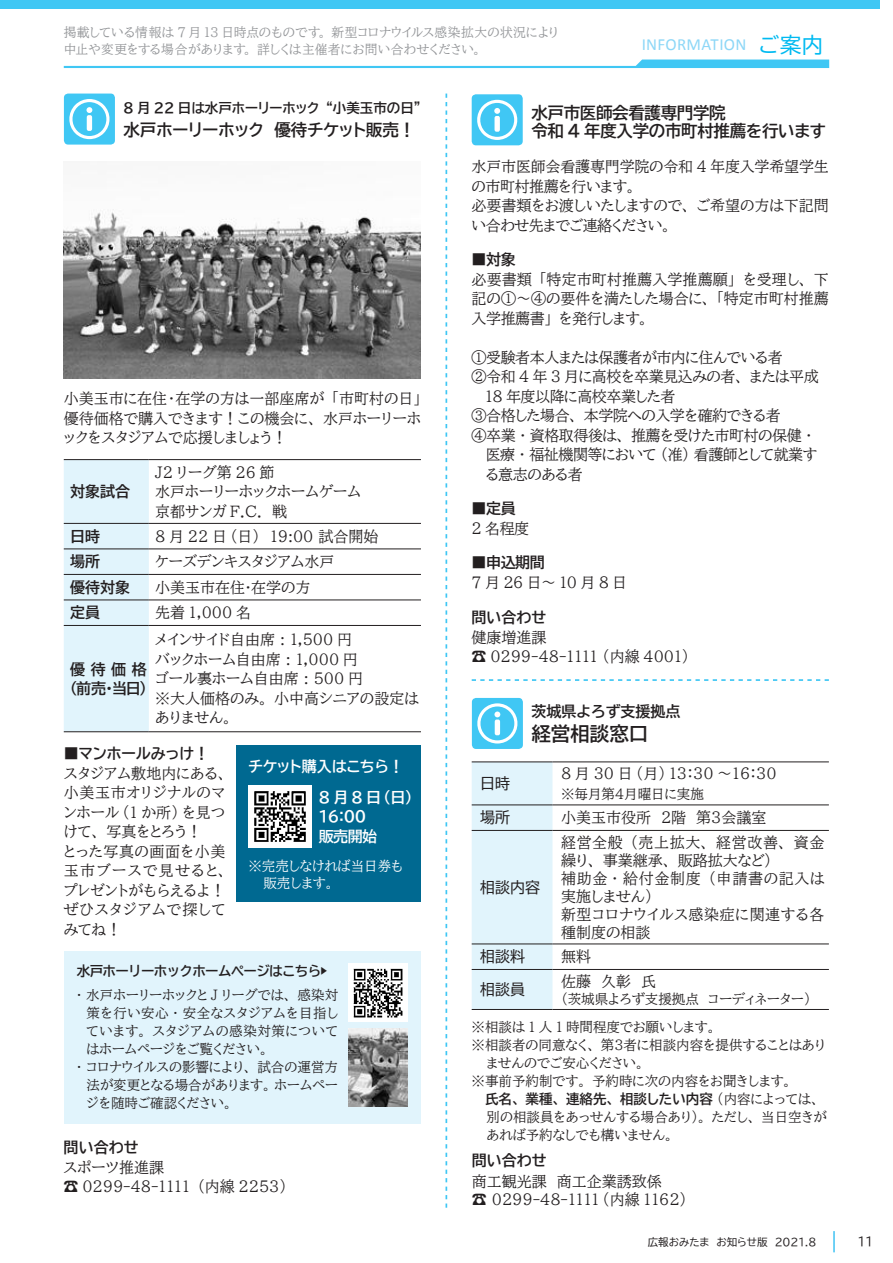
<style>
.page{position:relative;width:893px;height:1263px;background:#fff}
.page>*{position:absolute;margin:0;border:0;box-sizing:border-box;transform-origin:0 0}
.t1{font:19.5px "BIZ UDP Gothic Bold";color:#231f20}
.t2{font:16.95px "Calibri";letter-spacing:.015em;color:#8dd7f7}
.t3{font:16.5px/18px "BIZ UDP Gothic Bold";letter-spacing:-.02em;color:#231f20}
.t4{font:16.5px "BIZ UDP Gothic Bold";color:#231f20}
.t5{font:15px/19.5px "BIZ UDP Mincho Medium";color:#231f20}
.t6{font:15px "BIZ UDP Mincho Medium";letter-spacing:-.03em;color:#231f20}
.t7{font:15px/19.5px "BIZ UDP Mincho Medium";letter-spacing:.035em;color:#231f20}
.t8{font:15px/18px "BIZ UDP Mincho Medium";letter-spacing:.04em;color:#231f20}
.t9{font:15px/19.5px "BIZ UDP Gothic Bold";color:#231f20}
.t10{font:15px/19.5px "BIZ UDP Gothic Bold";letter-spacing:-.04em;color:#fff}
.t11{font:15px "BIZ UDP Gothic";color:#231f20}
.t12{font:15px "BIZ UD Gothic Bold";letter-spacing:-.03em;color:#231f20}
.t13{font:15px "BIZ UDP Mincho Medium";letter-spacing:.22em;color:#231f20}
.t14{font:15px "BIZ UDP Gothic Bold";color:#fff}
.t15{font:13.5px/18px "BIZ UDP Mincho Medium";color:#231f20}
.t16{font:13.5px "BIZ UDP Gothic Bold";color:#231f20}
.t17{font:13.5px "BIZ UD Gothic Bold";letter-spacing:-.05em;color:#231f20}
.t18{font:13.5px "BIZ UDP Mincho Medium";letter-spacing:.04em;color:#231f20}
.t19{font:13.5px "BIZ UDP Mincho Medium";letter-spacing:.045em;color:#231f20}
.t20{font:13.5px/16.5px "BIZ UDP Mincho Medium";color:#fff}
.t21{font:12.75px/17px "BIZ UDP Mincho Medium";letter-spacing:.015em;color:#939598}
.t22{font:12px "BIZ UDP Gothic";color:#231f20}
.t23{font:10.5px "BIZ UDP Gothic";color:#231f20}
.s1{font-family:"BIZ UDP Gothic";font-size:21.3px;color:#00baf1}
.s2{font-family:"BIZ UDP Mincho Medium"}
</style>
<div class="page">
<svg style="left:64px;top:60px;width:765px;height:8px"></svg>
<div style="left:0;top:0;width:880px;height:9px;background:#40c7f4"></div>
<hr style="left:833px;top:1231px;width:2px;height:21px;background:#00aeef">
<svg style="left:445px;top:94px;width:2px;height:1114px"></svg>
<div style="left:472px;top:94px;width:51px;height:51px;background:#40c7f4;border-radius:4px"></div>
<svg style="left:477px;top:100px;width:41px;height:40px"></svg>
<div style="left:494px;top:116px;width:6px;height:16px;background:#fff;border-radius:2px"></div>
<svg style="left:472px;top:679px;width:357px;height:2px"></svg>
<div style="left:64px;top:94px;width:51px;height:51px;background:#40c7f4;border-radius:4px"></div>
<svg style="left:69px;top:99px;width:41px;height:40px"></svg>
<div style="left:87px;top:115px;width:5px;height:16px;background:#fff;border-radius:2px"></div>
<div style="left:64px;top:460px;width:85px;height:271px;background:#e1f4fc"></div>
<hr style="left:64px;top:459px;width:85px;height:1px;background:#231f20">
<hr style="left:149px;top:459px;width:272px;height:1px;background:#231f20">
<hr style="left:64px;top:523px;width:85px;height:1px;background:#231f20">
<hr style="left:149px;top:523px;width:272px;height:1px;background:#231f20">
<hr style="left:64px;top:549px;width:85px;height:1px;background:#231f20">
<hr style="left:149px;top:549px;width:272px;height:1px;background:#231f20">
<hr style="left:64px;top:574px;width:85px;height:1px;background:#231f20">
<hr style="left:149px;top:574px;width:272px;height:1px;background:#231f20">
<hr style="left:64px;top:600px;width:85px;height:1px;background:#231f20">
<hr style="left:149px;top:600px;width:272px;height:1px;background:#231f20">
<hr style="left:64px;top:625px;width:85px;height:1px;background:#231f20">
<hr style="left:149px;top:625px;width:272px;height:1px;background:#231f20">
<hr style="left:64px;top:731px;width:85px;height:1px;background:#231f20">
<hr style="left:149px;top:731px;width:272px;height:1px;background:#231f20">
<div style="left:472px;top:698px;width:51px;height:51px;background:#40c7f4;border-radius:4px"></div>
<svg style="left:477px;top:703px;width:41px;height:40px"></svg>
<div style="left:495px;top:719px;width:5px;height:16px;background:#fff;border-radius:2px"></div>
<div style="left:472px;top:763px;width:80px;height:246px;background:#e1f4fc"></div>
<hr style="left:552px;top:762px;width:277px;height:1px;background:#231f20">
<hr style="left:552px;top:805px;width:277px;height:1px;background:#231f20">
<hr style="left:552px;top:830px;width:277px;height:1px;background:#231f20">
<hr style="left:552px;top:944px;width:277px;height:1px;background:#231f20">
<hr style="left:552px;top:969px;width:277px;height:1px;background:#231f20">
<hr style="left:552px;top:1009px;width:277px;height:1px;background:#231f20">
<hr style="left:472px;top:762px;width:80px;height:1px;background:#231f20">
<hr style="left:472px;top:805px;width:80px;height:1px;background:#231f20">
<hr style="left:472px;top:830px;width:80px;height:1px;background:#231f20">
<hr style="left:472px;top:944px;width:80px;height:1px;background:#231f20">
<hr style="left:472px;top:969px;width:80px;height:1px;background:#231f20">
<hr style="left:472px;top:1009px;width:80px;height:1px;background:#231f20">
<img style="left:64px;top:209px;width:357px;height:169px">
<div style="left:64px;top:951px;width:356px;height:172px;background:#e1f4fc"></div>
<div style="left:236px;top:746px;width:184px;height:156px;background:#006991"></div>
<img style="left:349px;top:1029px;width:58px;height:77px">
<img style="left:349px;top:964px;width:58px;height:58px">
<img style="left:248px;top:785px;width:63px;height:63px">
<p class="t21" style="left:64px;top:23px;width:496px">掲載している情報は 7 月 13 日時点のものです。新型コロナウイルス感染拡大の状況により中止や変更をする場合があります。詳しくは主催者にお問い合わせください。</p>
<p class="t2" style="left:642px;top:34px;width:183px">INFORMATION <span class="s1">ご案内</span></p>
<p class="t16" style="left:123px;top:101px;width:299px">8 月 22 日は水戸ホーリーホック “小美玉市の日”</p>
<p class="t4" style="left:123px;top:121px;width:294px">水戸ホーリーホック　優待チケット販売！</p>
<p class="t5" style="left:64px;top:389px;width:359px;text-align:justify">小美玉市に在住・在学の方は一部座席が「市町村の日」優待価格で購入できます！この機会に、水戸ホーリーホックをスタジアムで応援しましょう！</p>
<p class="t9" style="left:70px;top:482px;width:61px">対象試合</p>
<p class="t5" style="left:155px;top:462px;width:207px">J2 リーグ第 26 節<br>水戸ホーリーホックホームゲーム京都サンガ F.C.　戦</p>
<p class="t9" style="left:70px;top:526px;width:31px">日時</p>
<p class="t5" style="left:155px;top:526px;width:225px">8 月 22 日（日）　19:00 試合開始</p>
<p class="t9" style="left:70px;top:552px;width:31px">場所</p>
<p class="t5" style="left:155px;top:552px;width:181px">ケーズデンキスタジアム水戸</p>
<p class="t9" style="left:70px;top:577px;width:61px">優待対象</p>
<p class="t5" style="left:155px;top:577px;width:157px">小美玉市在住・在学の方</p>
<p class="t9" style="left:70px;top:603px;width:31px">定員</p>
<p class="t5" style="left:155px;top:603px;width:97px">先着 1,000 名</p>
<p class="t9" style="left:70px;top:659px;width:78px">優待価格（前売・当日）</p>
<p class="t5" style="left:155px;top:630px;width:265px">メインサイド自由席 : 1,500 円<br>バックホーム自由席 : 1,000 円<br>ゴール裏ホーム自由席 : 500 円<br>※大人価格のみ。小中高シニアの設定はありません。</p>
<p class="t9" style="left:64px;top:744px;width:147px">■マンホールみっけ！</p>
<p class="t7" style="left:64px;top:763px;width:165px">スタジアム敷地内にある、小美玉市オリジナルのマンホール（1 か所）を見つけて、写真をとろう！<br>とった写真の画面を小美玉市ブースで見せると、プレゼントがもらえるよ！ぜひスタジアムで探してみてね！</p>
<p class="t14" style="left:248px;top:759px;width:157px">チケット購入はこちら！</p>
<p class="t10" style="left:319px;top:787px;width:95px">8月8日（日）<br>16：00<br>販売開始</p>
<p class="t20" style="left:263px;top:858px;width:141px;text-indent:-15px">※完売しなければ当日券も販売します。</p>
<p class="t17" style="left:77px;top:964px;width:252px">水戸ホーリーホックホームページはこちら▶</p>
<p class="t15" style="left:76px;top:985px;width:264px">・水戸ホーリーホックと J リーグでは、感染対</p>
<p class="t18" style="left:87px;top:1006px;width:253px">策を行い安心・安全なスタジアムを目指し</p>
<p class="t19" style="left:87px;top:1024px;width:253px">ています。スタジアムの感染対策について</p>
<p class="t15" style="left:87px;top:1039px;width:183px">はホームページをご覧ください。</p>
<p class="t15" style="left:76px;top:1057px;width:264px">・コロナウイルスの影響により、試合の運営方</p>
<p class="t15" style="left:87px;top:1075px;width:253px">法が変更となる場合があります。ホームペー</p>
<p class="t15" style="left:87px;top:1093px;width:147px">ジを随時ご確認ください。</p>
<p class="t9" style="left:64px;top:1138px;width:76px">問い合わせ</p>
<p class="t5" style="left:64px;top:1157px;width:225px">スポーツ推進課<br>☎ 0299-48-1111 （内線 2253）</p>
<p class="t3" style="left:531px;top:104px;width:296px">水戸市医師会看護専門学院<br>令和 4 年度入学の市町村推薦を行います</p>
<p class="t5" style="left:472px;top:157px;width:359px">水戸市医師会看護専門学院の令和 4 年度入学希望学生の市町村推薦を行います。<br>必要書類をお渡しいたしますので、ご希望の方は下記問い合わせ先までご連絡ください。</p>
<p class="t12" style="left:472px;top:252px;width:46px">■対象</p>
<p class="t5" style="left:472px;top:269px;width:359px;text-align:justify">必要書類「特定市町村推薦入学推薦願」を受理し、下記の①～④の要件を満たした場合に、「特定市町村推薦入学推薦書」を発行します。</p>
<p class="t6" style="left:472px;top:349px;width:313px">①受験者本人または保護者が市内に住んでいる者</p>
<p class="t6" style="left:472px;top:369px;width:349px">②令和 4 年 3 月に高校を卒業見込みの者、または平成</p>
<p class="t6" style="left:485px;top:388px;width:192px">18 年度以降に高校卒業した者</p>
<p class="t6" style="left:472px;top:408px;width:311px">③合格した場合、本学院への入学を確約できる者</p>
<p class="t6" style="left:472px;top:427px;width:342px">④卒業・資格取得後は、推薦を受けた市町村の保健・</p>
<p class="t6" style="left:472px;top:447px;width:347px">　 医療・福祉機関等において（准）看護師として就業す</p>
<p class="t6" style="left:472px;top:466px;width:113px">　 る意志のある者</p>
<p class="t12" style="left:472px;top:501px;width:46px">■定員</p>
<p class="t5" style="left:472px;top:518px;width:59px">2 名程度</p>
<p class="t12" style="left:472px;top:555px;width:75px">■申込期間</p>
<p class="t13" style="left:472px;top:574px;width:157px">7月26日～10月8日</p>
<p class="t9" style="left:472px;top:608px;width:76px">問い合わせ</p>
<p class="t5" style="left:472px;top:627px;width:219px">健康増進課<br>☎ 0299-48-1111 （内線 4001）</p>
<p class="t11" style="left:480px;top:776px;width:31px">日時</p>
<p class="t9" style="left:531px;top:702px;width:161px">茨城県よろず支援拠点　</p>
<h1 class="t1" style="left:531px;top:724px;width:118px">経営相談窓口</h1>
<p class="t5" style="left:561px;top:764px;width:217px">8 月 30 日（月）１３：30 ～１6：30</p>
<p class="t15" style="left:561px;top:785px;width:144px">※毎月第４月曜日に実施</p>
<p class="t11" style="left:480px;top:810px;width:31px">場所</p>
<p class="t5" style="left:561px;top:808px;width:207px">小美玉市役所　２階　第３会議室</p>
<p class="t11" style="left:480px;top:880px;width:61px">相談内容</p>
<p class="t8" style="left:561px;top:833px;width:265px">経営全般（売上拡大、経営改善、資金繰り、事業継承、販路拡大など）<br>補助金・給付金制度（申請書の記入は実施しません）<br>新型コロナウイルス感染症に関連する各種制度の相談</p>
<p class="t11" style="left:480px;top:949px;width:46px">相談料</p>
<p class="t5" style="left:561px;top:947px;width:31px">無料</p>
<p class="t11" style="left:480px;top:982px;width:46px">相談員</p>
<p class="t5" style="left:561px;top:971px;width:97px">佐藤　久彰　氏</p>
<p class="t15" style="left:561px;top:989px;width:251px">（茨城県よろず支援拠点　コーディネーター）</p>
<p class="t15" style="left:472px;top:1017px;width:246px">※相談は 1 人 1 時間程度でお願いします。</p>
<p class="t15" style="left:472px;top:1035px;width:355px">※相談者の同意なく、第３者に相談内容を提供することはあり</p>
<p class="t15" style="left:487px;top:1053px;width:159px">ませんのでご安心ください。</p>
<p class="t15" style="left:472px;top:1071px;width:322px">※事前予約制です。予約時に次の内容をお聞きします。</p>
<p class="t16" style="left:472px;top:1092px;width:349px"><span class="s2">　</span> 氏名、業種、連絡先、相談したい内容<span class="s2">（内容によっては、</span></p>
<p class="t15" style="left:487px;top:1107px;width:341px">別の相談員をあっせんする場合あり）。ただし、当日空きがあれば予約なしでも構いません。</p>
<p class="t9" style="left:472px;top:1150px;width:76px">問い合わせ</p>
<p class="t5" style="left:472px;top:1172px;width:217px;line-height:18px">商工観光課　商工企業誘致係<br>☎ 0299-48-1111 （内線 1162）</p>
<p class="t23" style="left:648px;top:1236px;width:170px">広報おみたま　お知らせ版　2021.8</p>
<p class="t22" style="left:858px;top:1236px;width:17px">11</p>
</div>
